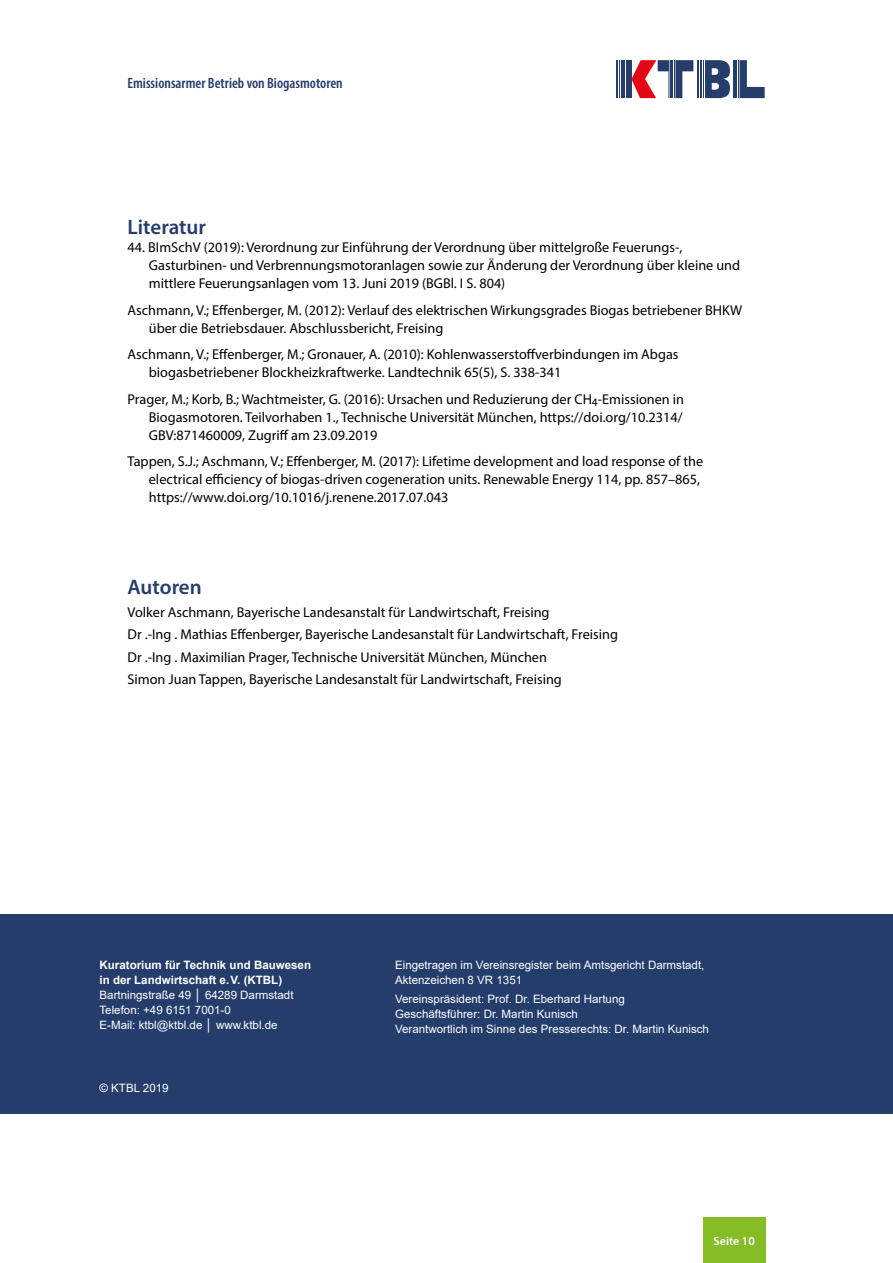
<style>
.page{position:relative;width:893px;height:1263px;background:#fff}
.page>*{position:absolute;margin:0;border:0;box-sizing:border-box;transform-origin:0 0}
.t1{font:600 21px "Myriad Pro";color:#253d6b}
.t2{font:600 condensed 15px "Myriad Pro";color:#253d6b}
.t3{font:14.25px/18px "Myriad Pro";color:#000}
.t4{font:600 12px "Myriad Pro";color:#fff}
.t5{font:11.55px/15px "Arial";color:#fff}
.t6{font:700 11.55px/15px "Arial";color:#fff}
</style>
<div class="page">
<div style="left:703px;top:1217px;width:62px;height:46px;background:#86bc25"></div>
<svg style="left:631px;top:60px;width:38px;height:38px"></svg>
<hr style="left:670px;top:60px;width:1px;height:38px;background:#253d6b">
<hr style="left:672px;top:60px;width:1px;height:38px;background:#253d6b">
<hr style="left:674px;top:60px;width:1px;height:38px;background:#253d6b">
<svg style="left:675px;top:60px;width:18px;height:38px"></svg>
<hr style="left:733px;top:60px;width:1px;height:38px;background:#253d6b">
<hr style="left:736px;top:60px;width:1px;height:38px;background:#253d6b">
<hr style="left:738px;top:60px;width:1px;height:38px;background:#253d6b">
<svg style="left:739px;top:60px;width:26px;height:38px"></svg>
<hr style="left:697px;top:60px;width:2px;height:38px;background:#253d6b">
<hr style="left:700px;top:60px;width:1px;height:38px;background:#253d6b">
<svg style="left:705px;top:60px;width:25px;height:38px"></svg>
<hr style="left:701px;top:60px;width:1px;height:38px;background:#253d6b">
<hr style="left:703px;top:60px;width:1px;height:38px;background:#253d6b">
<hr style="left:617px;top:60px;width:1px;height:38px;background:#253d6b">
<hr style="left:619px;top:60px;width:1px;height:38px;background:#253d6b">
<hr style="left:621px;top:60px;width:1px;height:38px;background:#253d6b">
<hr style="left:622px;top:60px;width:1px;height:38px;background:#253d6b">
<hr style="left:624px;top:60px;width:1px;height:38px;background:#253d6b">
<div style="left:626px;top:60px;width:5px;height:38px;background:#253d6b"></div>
<div style="left:0;top:914px;width:893px;height:200px;background:#253d6b"></div>
<p class="t2" style="left:128px;top:73px;width:217px">Emissionsarmer Betrieb von Biogasmotoren</p>
<h1 class="t1" style="left:128px;top:214px;width:80px">Literatur</h1>
<p class="t3" style="left:149px;top:238px;width:593px;text-indent:-21px">44. BImSchV (2019): Verordnung zur Einführung der Verordnung über mittelgroße Feuerungs-,<br>Gasturbinen- und Verbrennungsmotoranlagen sowie zur Änderung der Verordnung über kleine und mittlere Feuerungsanlagen vom 13. Juni 2019 (BGBl. I S. 804)</p>
<p class="t3" style="left:149px;top:300px;width:595px;text-indent:-21px">Aschmann, V.; Effenberger, M. (2012): Verlauf des elektrischen Wirkungsgrades Biogas betriebener BHKW über die Betriebsdauer. Abschlussbericht, Freising</p>
<p class="t3" style="left:149px;top:345px;width:531px;text-indent:-21px">Aschmann, V.; Effenberger, M.; Gronauer, A. (2010): Kohlenwasserstoffverbindungen im Abgas biogasbetriebener Blockheizkraftwerke. Landtechnik 65(5), S. 338-341</p>
<p class="t3" style="left:149px;top:390px;width:537px;text-align:justify;text-indent:-21px">Prager, M.; Korb, B.; Wachtmeister, G. (2016): Ursachen und Reduzierung der CH<sub>4</sub>-Emissionen in Biogasmotoren. Teilvorhaben 1., Technische Universität München, https://doi.org/10.2314/ GBV:871460009, Zugriff am 23.09.2019</p>
<p class="t3" style="left:149px;top:452px;width:556px;text-indent:-21px">Tappen, S.J.; Aschmann, V.; Effenberger, M. (2017): Lifetime development and load response of the electrical efficiency of biogas-driven cogeneration units. Renewable Energy 114, pp. 857–865, https://www.doi.org/10.1016/j.renene.2017.07.043</p>
<h1 class="t1" style="left:128px;top:574px;width:76px">Autoren</h1>
<p class="t3" style="left:128px;top:600px;width:492px;line-height:22.5px">Volker Aschmann, Bayerische Landesanstalt für Landwirtschaft, Freising<br>Dr .-Ing . Mathias Effenberger, Bayerische Landesanstalt für Landwirtschaft, Freising Dr .-Ing . Maximilian Prager, Technische Universität München, München<br>Simon Juan Tappen, Bayerische Landesanstalt für Landwirtschaft, Freising</p>
<p class="t6" style="left:100px;top:957px;width:213px">Kuratorium für Technik und Bauwesen in der Landwirtschaft e.V. (KTBL)</p>
<p class="t5" style="left:100px;top:987px;width:196px">Bartningstraße 49 │ 64289 Darmstadt<br>Telefon: +49 6151 7001-0<br>E-Mail: ktbl@ktbl.de │ www.ktbl.de</p>
<p class="t5" style="left:100px;top:1081px;width:71px">© KTBL 2019</p>
<p class="t5" style="left:395px;top:957px;width:311px">Eingetragen im Vereinsregister beim Amtsgericht Darmstadt,<br>Aktenzeichen 8 VR 1351</p>
<p class="t5" style="left:395px;top:991px;width:315px">Vereinspräsident: Prof. Dr. Eberhard Hartung<br>Geschäftsführer: Dr. Martin Kunisch<br>Verantwortlich im Sinne des Presserechts: Dr. Martin Kunisch</p>
<p class="t4" style="left:713px;top:1233px;width:43px">Seite 10</p>
</div>
